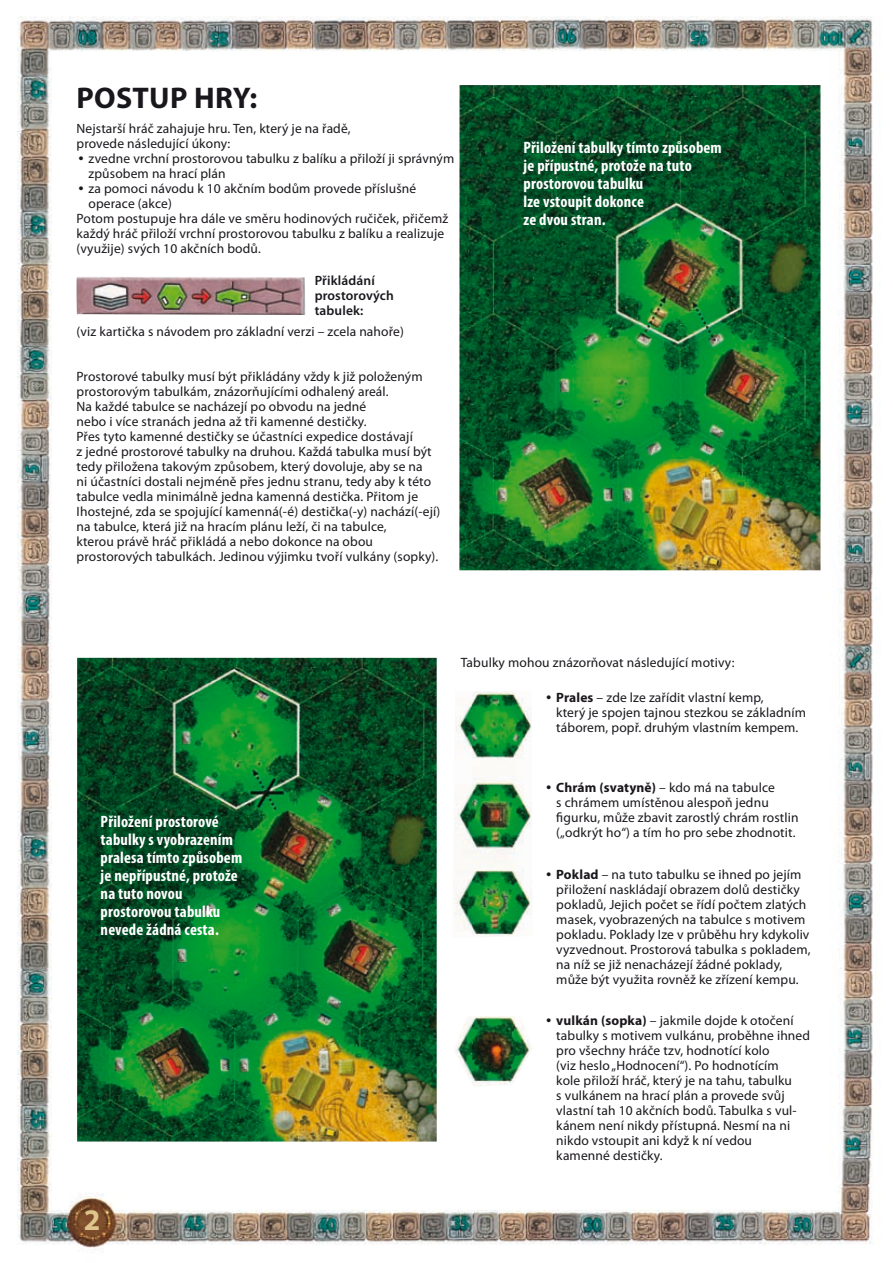
<style>
.page{position:relative;width:893px;height:1263px;background:#fff}
.page>*{position:absolute;margin:0;border:0;box-sizing:border-box;transform-origin:0 0}
.t1{font:700 30px "Myriad Pro";letter-spacing:.01em;color:#1a171c}
.t2{font:700 30px "Myriad Pro";color:#dec58b}
.t3{font:700 condensed 16.5px/18px "Myriad Pro";letter-spacing:.01em;color:#fff}
.t4{font:13.5px/15px "Myriad Pro";letter-spacing:.01em;color:#1a171c}
.t5{font:600 13.5px/15px "Myriad Pro";letter-spacing:.01em;color:#1a171c}
.s1{font-family:"Stone Sans Itc TOT";font-weight:500}
.s2{font-weight:700}
</style>
<div class="page">
<img style="left:17px;top:16px;width:856px;height:1235px">
<img style="left:77px;top:85px;width:743px;height:485px">
<img style="left:77px;top:658px;width:456px;height:483px">
<h1 class="t1" style="left:77px;top:78px;width:182px">POSTUP HRY:</h1>
<p class="t4" style="left:77px;top:121px;width:276px">Nejstarší hráč zahajuje hru. Ten, který je na řadě, provede následující úkony:</p>
<p class="t4" style="left:89px;top:150px;width:367px;text-indent:-12px"><span class="s1">•</span> zvedne vrchní prostorovou tabulku z balíku a přiloží ji správným způsobem na hrací plán</p>
<p class="t4" style="left:77px;top:180px;width:341px"><span class="s1">•</span> za pomoci návodu k 10 akčním bodům provede příslušné</p>
<p class="t4" style="left:89px;top:195px;width:85px">operace (akce)</p>
<p class="t4" style="left:77px;top:210px;width:373px">Potom postupuje hra dále ve směru hodinových ručiček, přičemž</p>
<p class="t4" style="left:77px;top:225px;width:369px">každý hráč přiloží vrchní prostorovou tabulku z balíku a realizuje</p>
<p class="t4" style="left:77px;top:240px;width:186px">(využije) svých 10 akčních bodů.</p>
<p class="t5" style="left:315px;top:272px;width:81px">Přikládání prostorových tabulek:</p>
<p class="t4" style="left:77px;top:324px;width:329px">(viz kartička s návodem pro základní verzi – zcela nahoře)</p>
<p class="t4" style="left:77px;top:369px;width:365px">Prostorové tabulky musí být přikládány vždy k již položeným prostorovým tabulkám, znázorňujícími odhalený areál.<br>Na každé tabulce se nacházejí po obvodu na jedné<br>nebo i více stranách jedna až tři kamenné destičky.<br>Přes tyto kamenné destičky se účastníci expedice dostávají<br>z jedné prostorové tabulky na druhou. Každá tabulka musí být tedy přiložena takovým způsobem, který dovoluje, aby se na<br>ni účastníci dostali nejméně přes jednu stranu, tedy aby k této tabulce vedla minimálně jedna kamenná destička. Přitom je Ihostejné, zda se spojující kamenná(-é) destička(-y) nachází(-ejí) na tabulce, která již na hracím plánu leží, či na tabulce,<br>kterou právě hráč přikládá a nebo dokonce na obou prostorových tabulkách. Jedinou výjimku tvoří vulkány (sopky).</p>
<p class="t3" style="left:524px;top:138px;width:200px">Přiložení tabulky tímto způsobem je přípustné, protože na tuto prostorovou tabulku<br>lze vstoupit dokonce<br>ze dvou stran.</p>
<p class="t4" style="left:461px;top:655px;width:275px">Tabulky mohou znázorňovat následující motivy:</p>
<p class="t3" style="left:101px;top:812px;width:143px">Přiložení prostorové tabulky s vyobrazením pralesa tímto způsobem je nepřípustné, protože na tuto novou prostorovou tabulku nevede žádná cesta.</p>
<h1 class="t2" style="left:84px;top:1200px;width:18px">2</h1>
<p class="t4" style="left:556px;top:690px;width:251px;text-indent:-12px"><span class="s1">•</span> <span class="s2">Prales</span> – zde lze zařídit vlastní kemp,<br>který je spojen tajnou stezkou se základním táborem, popř. druhým vlastním kempem.</p>
<p class="t4" style="left:556px;top:780px;width:244px;text-indent:-12px"><span class="s1">•</span> <span class="s2">Chrám (svatyně)</span> – kdo má na tabulce<br>s chrámem umístěnou alespoň jednu figurku, může zbavit zarostlý chrám rostlin („odkrýt ho“) a tím ho pro sebe zhodnotit.</p>
<p class="t4" style="left:556px;top:867px;width:256px;text-indent:-12px"><span class="s1">•</span> <span class="s2">Poklad</span> – na tuto tabulku se ihned po jejím přiložení naskládají obrazem dolů destičky pokladů, Jejich počet se řídí počtem zlatých masek, vyobrazených na tabulce s motivem pokladu. Poklady Ize v průběhu hry kdykoliv vyzvednout. Prostorová tabulka s pokladem, na níž se již nenacházejí žádné poklady, může být využita rovněž ke zřízení kempu.</p>
<p class="t4" style="left:556px;top:1013px;width:255px;text-indent:-12px"><span class="s1">•</span> <span class="s2">vulkán (sopka)</span> – jakmile dojde k otočení tabulky s motivem vulkánu, proběhne ihned pro všechny hráče tzv, hodnotící kolo<br>(viz heslo „Hodnocení“). Po hodnotícím<br>kole přiloží hráč, který je na tahu, tabulku<br>s vulkánem na hrací plán a provede svůj vlastní tah 10 akčních bodů. Tabulka s vul&shy;kánem není nikdy přístupná. Nesmí na ni nikdo vstoupit ani když k ní vedou<br>kamenné destičky.</p>
</div>
